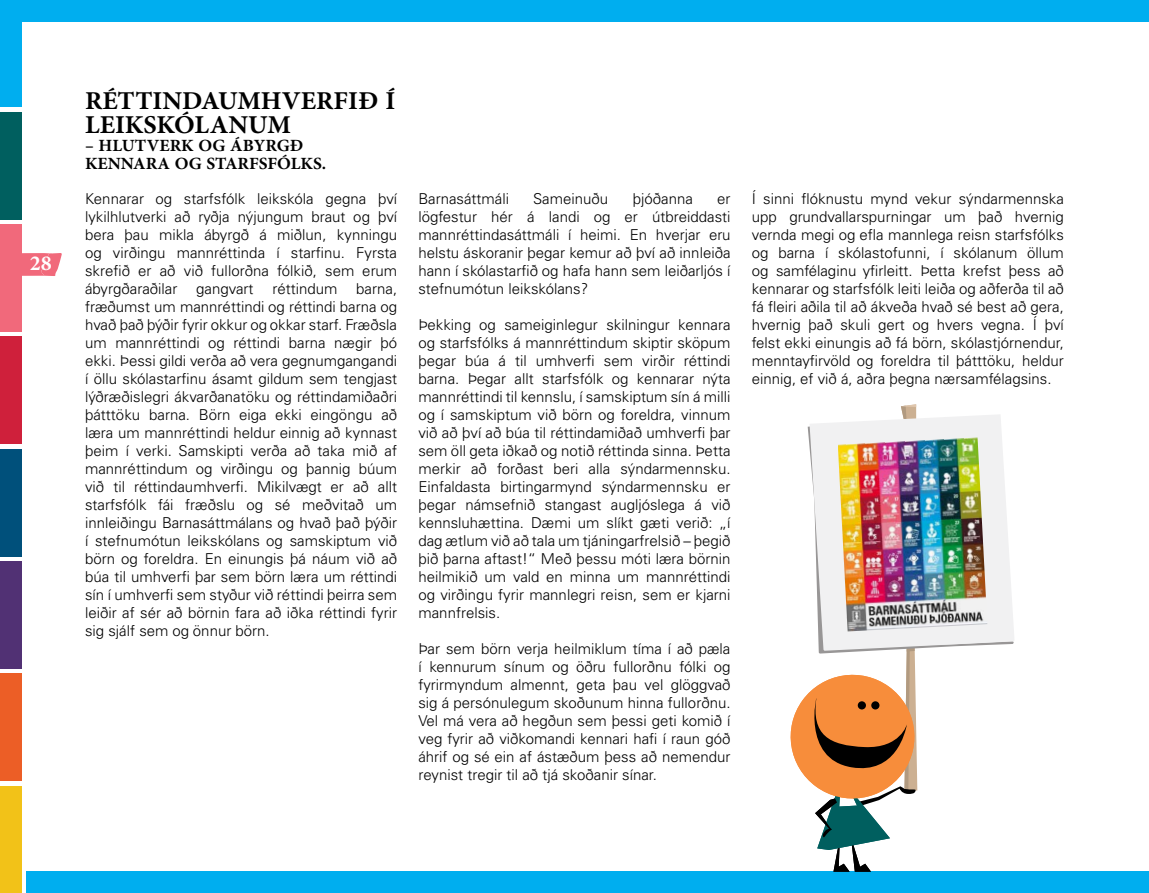
<style>
.page{position:relative;width:1149px;height:893px;background:#fff}
.page>*{position:absolute;margin:0;border:0;box-sizing:border-box;transform-origin:0 0}
.t1{font:700 36px "Adobe Arabic";color:#000}
.t2{font:700 30px "Adobe Arabic";color:#fff}
.t3{font:700 24px/18px "Adobe Arabic";color:#000}
.t4{font:300 15px/18px "Univers LT Pro 45";color:#000;text-align:justify}
</style>
<div class="page">
<div style="left:0;top:337px;width:21px;height:107px;background:#cf203b"></div>
<div style="left:0;top:225px;width:21px;height:107px;background:#f1697b"></div>
<div style="left:0;top:112px;width:21px;height:107px;background:#005f5f"></div>
<div style="left:0;top:0;width:21px;height:107px;background:#00aeef"></div>
<div style="left:0;top:674px;width:21px;height:107px;background:#ec5e26"></div>
<div style="left:0;top:786px;width:21px;height:107px;background:#f2c218"></div>
<div style="left:0;top:561px;width:21px;height:107px;background:#513174"></div>
<div style="left:0;top:449px;width:21px;height:107px;background:#00507b"></div>
<div style="left:9px;top:0;width:1139px;height:21px;background:#00aeef"></div>
<div style="left:26px;top:872px;width:1122px;height:21px;background:#00aeef"></div>
<svg style="left:21px;top:253px;width:41px;height:23px"></svg>
<svg style="left:901px;top:404px;width:14px;height:10px"></svg>
<svg style="left:809px;top:414px;width:205px;height:234px;fill:#f1f1f2"></svg>
<img style="left:837px;top:438px;width:150px;height:193px">
<svg style="left:782px;top:647px;width:140px;height:225px"></svg>
<h2 class="t2" style="left:30px;top:242px;width:23px">28</h2>
<h1 class="t1" style="left:85px;top:76px;width:311px">RÉTTINDAUMHVERFIÐ Í</h1>
<h1 class="t1" style="left:85px;top:100px;width:207px">LEIKSKÓLANUM</h1>
<h3 class="t3" style="left:85px;top:134px;width:242px">– HLUTVERK OG ÁBYRGÐ<br>KENNARA OG STARFSFÓLKS.</h3>
<p class="t4" style="left:85px;top:190px;width:313px">Kennarar og starfsfólk leikskóla gegna því lykilhlutverki að ryðja nýjungum braut og því bera þau mikla ábyrgð á miðlun, kynningu og virðingu mannréttinda í starfinu. Fyrsta skrefið er að við fullorðna fólkið, sem erum ábyrgðaraðilar</p>
<p class="t4" style="left:85px;top:280px;width:313px;text-indent:271px">barna, fræðumst um mannréttindi og réttindi barna og hvað það þýðir fyrir okkur og okkar starf. Fræðsla um mannréttindi og réttindi barna nægir þó ekki. Þessi gildi verða að vera gegnumgangandi í öllu skólastarfinu ásamt gildum sem tengjast lýðræðislegri ákvarðanatöku og réttindamiðaðri þátttöku barna. Börn eiga ekki eingöngu að læra um mannréttindi heldur einnig að kynnast þeim í verki. Samskipti verða að taka mið af mannréttindum og virðingu og þannig búum við til réttindaumhverfi. Mikilvægt er að allt starfsfólk fái fræðslu og sé meðvitað um innleiðingu Barnasáttmálans og hvað það þýðir í stefnumótun leikskólans og samskiptum við börn og foreldra. En einungis þá náum við að búa til umhverfi þar sem börn læra um réttindi sín í umhverfi sem styður við réttindi þeirra sem leiðir af sér að börnin fara að iðka réttindi fyrir sig sjálf sem og önnur börn.</p>
<p class="t4" style="left:196px;top:280px;width:59px">gangvart</p>
<p class="t4" style="left:272px;top:280px;width:67px">réttindum</p>
<p class="t4" style="left:418px;top:190px;width:92px">Barnasáttmáli</p>
<p class="t4" style="left:533px;top:190px;width:77px">Sameinuðu</p>
<p class="t4" style="left:632px;top:190px;width:62px">þjóðanna</p>
<p class="t4" style="left:418px;top:190px;width:313px;text-indent:298px">er lögfestur hér á landi og er útbreiddasti mannréttindasáttmáli í heimi. En hverjar eru helstu áskoranir þegar kemur að því að innleiða hann í skólastarfið og hafa hann sem leiðarljós í stefnumótun leikskólans?</p>
<p class="t4" style="left:418px;top:316px;width:313px">Þekking og sameiginlegur skilningur kennara og starfsfólks á mannréttindum skiptir sköpum þegar búa á til umhverfi sem virðir réttindi barna. Þegar allt starfsfólk og kennarar nýta mannréttindi til kennslu, í samskiptum sín á milli og í samskiptum við börn og foreldra, vinnum við að því að búa til réttindamiðað umhverfi þar sem öll geta iðkað og notið réttinda sinna. Þetta merkir að forðast beri alla sýndarmennsku.<br>Einfaldasta birtingarmynd sýndarmennsku er þegar námsefnið stangast augljóslega á við kennsluhættina. Dæmi um slíkt gæti verið: „í dag ætlum við að tala um tjáningarfrelsið – þegið þið þarna aftast!“ Með þessu móti læra börnin heilmikið um vald en minna um mannréttindi og virðingu fyrir mannlegri reisn, sem er kjarni mannfrelsis.</p>
<p class="t4" style="left:418px;top:640px;width:313px">Þar sem börn verja heilmiklum tíma í að pæla í kennurum sínum og öðru fullorðnu fólki og fyrirmyndum almennt, geta þau vel glöggvað sig á persónulegum skoðunum hinna fullorðnu.<br>Vel má vera að hegðun sem þessi geti komið í veg fyrir að viðkomandi kennari hafi í raun góð áhrif og sé ein af ástæðum þess að nemendur reynist tregir til að tjá skoðanir sínar.</p>
<p class="t4" style="left:751px;top:190px;width:313px">Í sinni flóknustu mynd vekur sýndarmennska upp grundvallarspurningar um það hvernig vernda megi og efla mannlega reisn starfsfólks og barna í skólastofunni, í skólanum öllum og samfélaginu yfirleitt. Þetta krefst þess að kennarar og starfsfólk leiti leiða og aðferða til að fá fleiri aðila til að ákveða hvað sé best að gera, hvernig það skuli gert og hvers vegna. Í því felst ekki einungis að fá börn, skólastjórnendur, menntayfirvöld og foreldra til þátttöku, heldur einnig, ef við á, aðra þegna nærsamfélagsins.</p>
</div>
